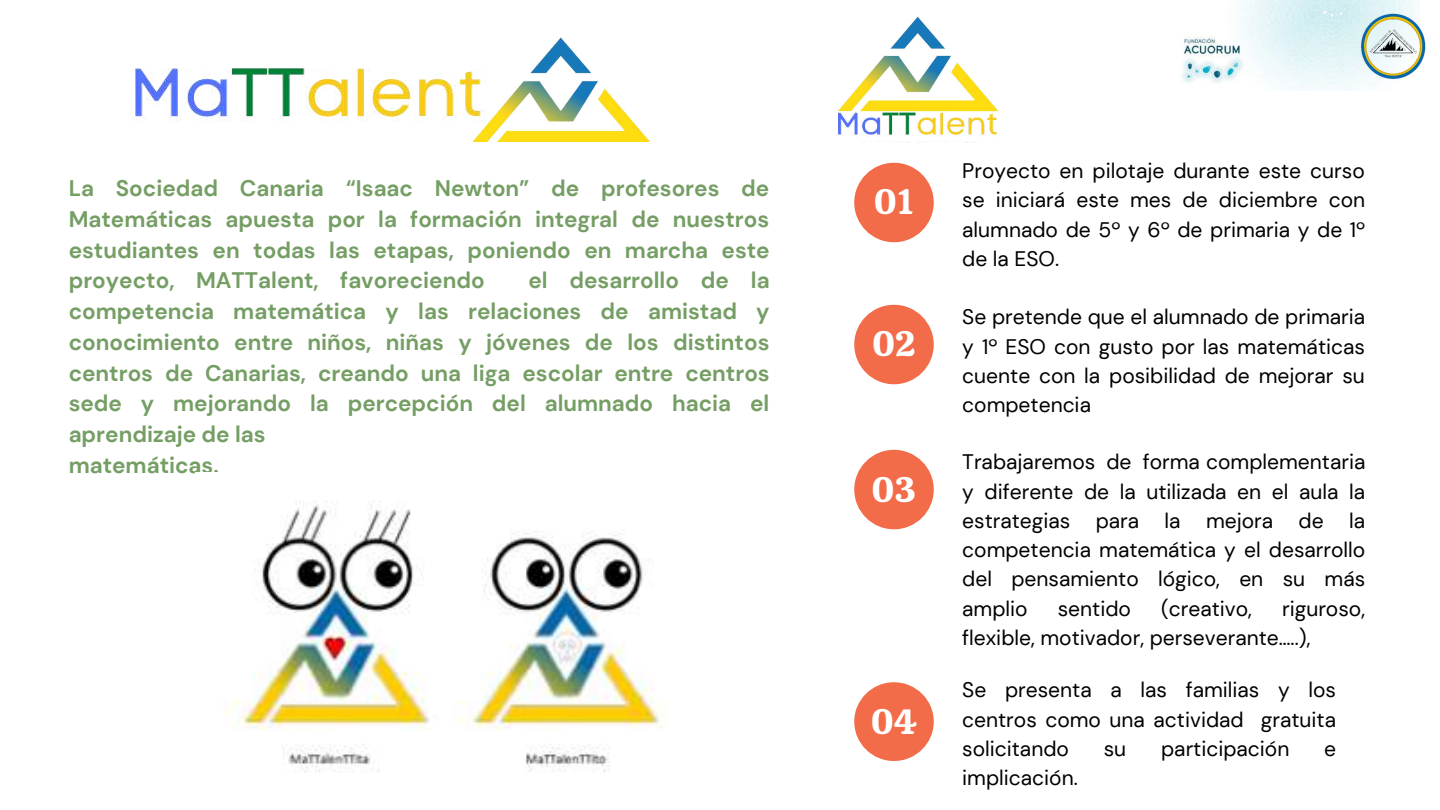
<style>
.page{position:relative;width:1440px;height:810px;background:#fff}
.page>*{position:absolute;margin:0;border:0;box-sizing:border-box;transform-origin:0 0}
.t1{font:34.9px "Calistoga";color:#fff}
.t2{font:700 22.5px/30.8px "DM Sans";color:#759e64;text-align:justify}
.t3{font:21px/29.2px "DM Sans";color:#000;text-align:justify}
</style>
<div class="page">
<img style="left:472px;top:37px;width:179px;height:105px">
<div style="left:854px;top:163px;width:80px;height:79px;background:#f36c4a;border-radius:50%"></div>
<div style="left:854px;top:305px;width:80px;height:79px;background:#f36c4a;border-radius:50%"></div>
<div style="left:854px;top:450px;width:80px;height:79px;background:#f36c4a;border-radius:50%"></div>
<img style="left:133px;top:69px;width:399px;height:57px">
<div style="left:854px;top:682px;width:80px;height:79px;background:#f36c4a;border-radius:50%"></div>
<img style="left:1181px;top:0;width:233px;height:91px">
<img style="left:1359px;top:11px;width:67px;height:69px">
<img style="left:838px;top:16px;width:161px;height:119px">
<img style="left:225px;top:501px;width:437px;height:272px">
<p class="t2" style="left:69px;top:173px;width:703px">La Sociedad Canaria “Isaac Newton” de profesores de Matemáticas apuesta por la formación integral de nuestros estudiantes en todas las etapas, poniendo en marcha este proyecto, MATTalent, favoreciendo</p>
<p class="t2" style="left:69px;top:265px;width:703px;text-align:left;text-indent:460px">el desarrollo de la competencia matemática y las relaciones de amistad y conocimiento entre niños, niñas y jóvenes de los distintos centros de Canarias, creando una liga escolar entre centros sede y mejorando la percepción del alumnado hacia el aprendizaje de las<br>matemáticas.</p>
<h1 class="t1" style="left:874px;top:180px;width:41px">01</h1>
<h1 class="t1" style="left:872px;top:322px;width:45px">02</h1>
<h1 class="t1" style="left:871px;top:467px;width:46px">03</h1>
<h1 class="t1" style="left:871px;top:699px;width:48px">04</h1>
<p class="t3" style="left:962px;top:156px;width:405px">Proyecto en pilotaje durante este curso se iniciará este mes de diciembre con alumnado de 5º y 6º de primaria y de 1º de la ESO.</p>
<p class="t3" style="left:962px;top:303px;width:404px">Se pretende que el alumnado de primaria y 1º ESO con gusto por las matemáticas cuente con la posibilidad de mejorar su competencia</p>
<p class="t3" style="left:962px;top:448px;width:405px">Trabajaremos de forma complementaria y diferente de la utilizada en el aula la estrategias para la mejora de la competencia matemática y el desarrollo del pensamiento lógico, en su más amplio</p>
<p class="t3" style="left:1058px;top:594px;width:75px">sentido</p>
<p class="t3" style="left:1161px;top:594px;width:92px">(creativo,</p>
<p class="t3" style="left:962px;top:594px;width:404px;text-indent:320px">riguroso, flexible, motivador, perseverante…..),</p>
<p class="t3" style="left:962px;top:676px;width:375px">Se presenta a las familias y los centros como una actividad gratuita solicitando</p>
<p class="t3" style="left:1104px;top:734px;width:24px">su</p>
<p class="t3" style="left:1161px;top:734px;width:130px">participación</p>
<p class="t3" style="left:1324px;top:734px;width:13px">e</p>
<p class="t3" style="left:962px;top:763px;width:117px">implicación.</p>
</div>
